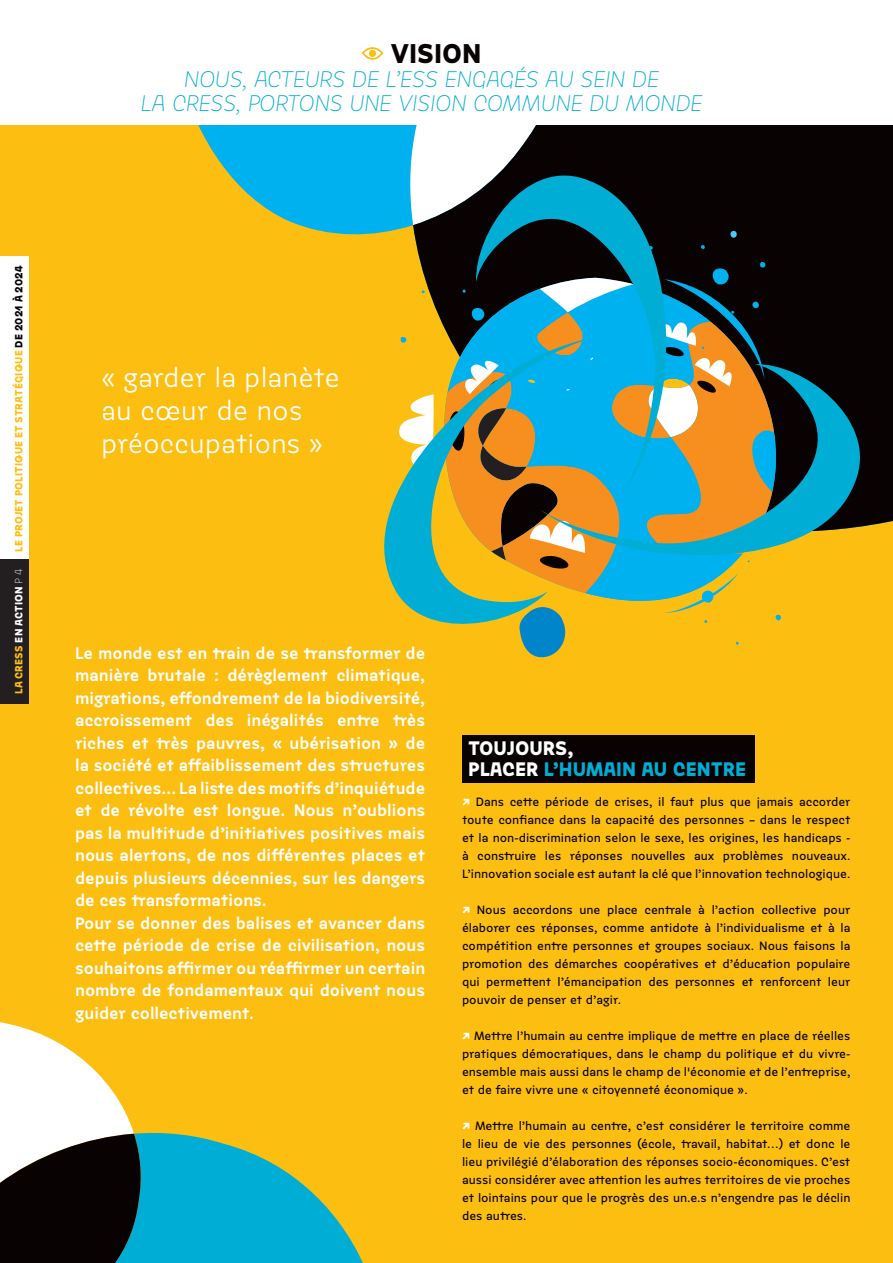
<style>
.page{position:relative;width:893px;height:1263px;background:#fff}
.page>*{position:absolute;margin:0;border:0;box-sizing:border-box;transform-origin:0 0}
.t1{font:27px/33px "Jaroslav";color:#fff}
.t2{font:700 27px "Jaroslav";color:#080302}
.t3{font:italic 300 22.5px/24px "Jaroslav";color:#00add4;text-align:center}
.t4{font:700 19.5px/21px "Jaroslav";color:#00add4}
.t5{font:600 16.5px/22.5px "Jaroslav";color:#fff}
.t6{font:500 12px/18px "Jaroslav";color:#080302;text-align:justify}
.t7{font:700 10.5px "Jaroslav";letter-spacing:.015em;color:#fdbe12}
.t8{font:700 10.5px "Jaroslav";letter-spacing:.02em;color:#fff}
.s1{color:#080302}
.s2{color:#fdbe12}
.s3{font-weight:300}
.s4{color:#fff}
.s5{font-weight:700;color:#fff}
</style>
<div class="page">
<div style="left:0;top:125px;width:893px;height:1138px;background:#fdbe12"></div>
<svg style="left:405px;top:125px;width:8px;height:100px"></svg>
<svg style="left:413px;top:125px;width:480px;height:438px;background:#2c2720"></svg>
<svg style="left:730px;top:230px;width:7px;height:8px"></svg>
<svg style="left:701px;top:245px;width:4px;height:4px"></svg>
<svg style="left:442px;top:262px;width:339px;height:397px;background:#84843c"></svg>
<svg style="left:362px;top:47px;width:21px;height:13px"></svg>
<div style="left:0;top:257px;width:29px;height:302px;background:#fff"></div>
<div style="left:462px;top:735px;width:293px;height:47px;background:#080302"></div>
<svg style="left:599px;top:363px;width:276px;height:201px;background:#678162"></svg>
<svg style="left:475px;top:160px;width:196px;height:338px;background:#1f7286"></svg>
<svg style="left:352px;top:336px;width:247px;height:306px;background:#9fa75d"></svg>
<svg style="left:143px;top:1131px;width:289px;height:132px;background:#71b47d"></svg>
<svg style="left:0;top:1011px;width:143px;height:252px"></svg>
<div style="left:0;top:559px;width:29px;height:145px;background:#231f20"></div>
<h1 class="t2" style="left:391px;top:36px;width:92px">VISION</h1>
<h2 class="t3" style="left:141px;top:67px;width:563px">NOUS, ACTEURS DE L’ESS ENGAGÉS AU SEIN DE<br>LA CRESS, PORTONS UNE VISION COMMUNE DU MONDE</h2>
<p class="t7" style="left:12px;top:552px;width:288px;rotate:-90deg">LE PROJET POLITIQUE ET STRATÉGIQUE <span class="s1">DE 2021 À 2024</span></p>
<p class="t8" style="left:12px;top:694px;width:127px;rotate:-90deg"><span class="s2">LA CRESS</span> EN ACTION <span class="s3">P 4</span></p>
<h1 class="t1" style="left:101px;top:360px;width:240px">« garder la planète au cœur de nos préoccupations »</h1>
<p class="t5" style="left:75px;top:641px;width:352px">Le monde est en train de se transformer de manière brutale : dérèglement climatique, migrations, effondrement de la biodiversité, accroissement des inégalités entre très riches et très pauvres, « ubérisation » de la société et affaiblissement des structures collectives... La liste des motifs d’inquiétude et de révolte est longue. Nous n’oublions pas la multitude d’initiatives positives mais nous alertons, de nos différentes places et depuis plusieurs décennies, sur les dangers de ces transformations.<br>Pour se donner des balises et avancer dans cette période de crise de civilisation, nous souhaitons affirmer ou réaffirmer un certain nombre de fondamentaux qui doivent nous guider collectivement.</p>
<h3 class="t4" style="left:468px;top:737px;width:280px"><span class="s4">TOUJOURS,<br>PLACER</span> L’HUMAIN AU CENTRE</h3>
<p class="t6" style="left:462px;top:793px;width:390px"><span class="s5">↗</span> Dans cette période de crises, il faut plus que jamais accorder toute confiance dans la capacité des personnes – dans le respect et la non-discrimination selon le sexe, les origines, les handicaps - à construire les réponses nouvelles aux problèmes nouveaux.<br>L’innovation sociale est autant la clé que l’innovation technologique.</p>
<p class="t6" style="left:462px;top:901px;width:390px"><span class="s5">↗</span> Nous accordons une place centrale à l’action collective pour élaborer ces réponses, comme antidote à l’individualisme et à la compétition entre personnes et groupes sociaux. Nous faisons la promotion des démarches coopératives et d’éducation populaire qui permettent l’émancipation des personnes et renforcent leur pouvoir de penser et d’agir.</p>
<p class="t6" style="left:462px;top:1027px;width:390px"><span class="s5">↗</span> Mettre l’humain au centre implique de mettre en place de réelles pratiques démocratiques, dans le champ du politique et du vivre&shy;ensemble mais aussi dans le champ de l'économie et de l’entreprise, et de faire vivre une « citoyenneté économique ».</p>
<p class="t6" style="left:462px;top:1117px;width:390px"><span class="s5">↗</span> Mettre l’humain au centre, c’est considérer le territoire comme le lieu de vie des personnes (école, travail, habitat…) et donc le lieu privilégié d’élaboration des réponses socio-économiques. C’est aussi considérer avec attention les autres territoires de vie proches et lointains pour que le progrès des un.e.s n’engendre pas le déclin des autres.</p>
</div>
